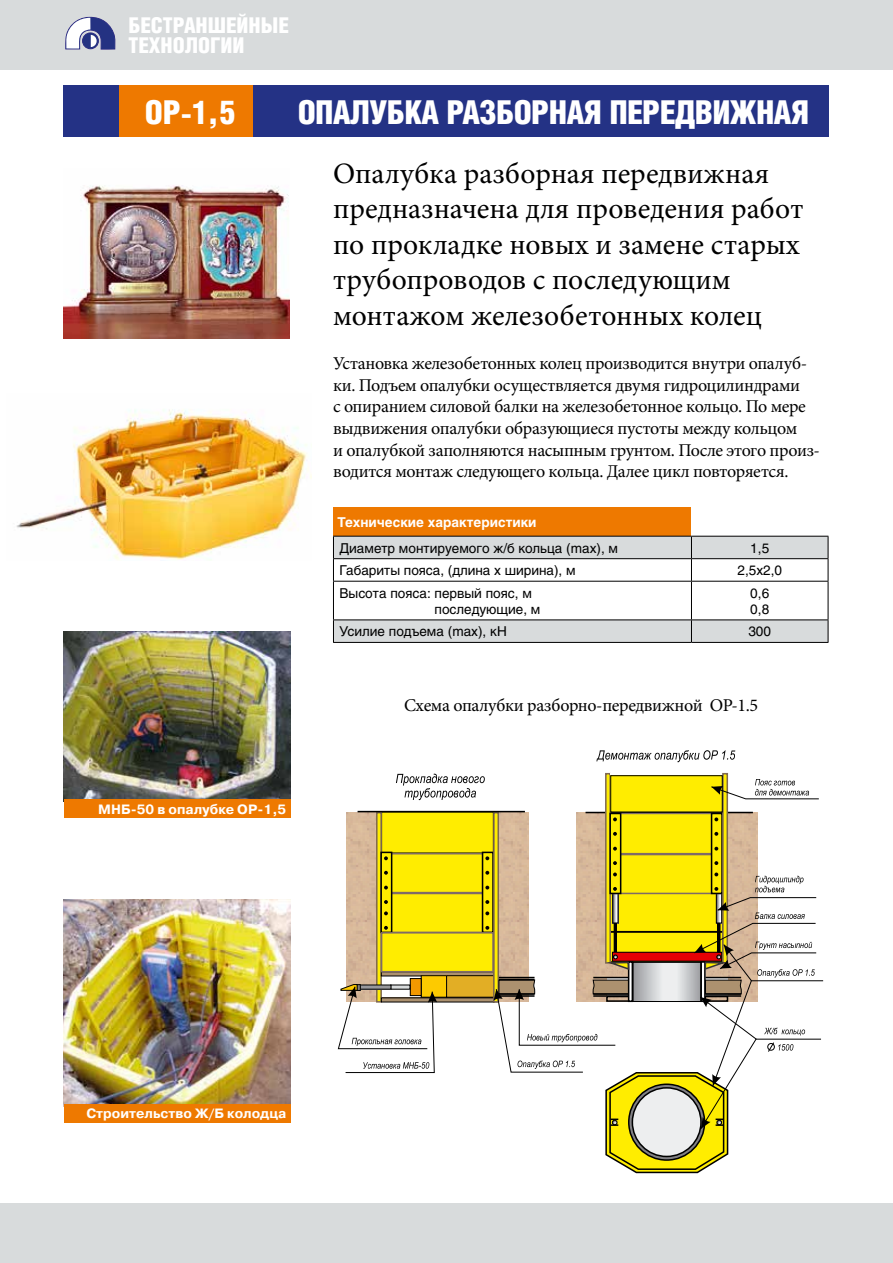
<style>
.page{position:relative;width:893px;height:1263px;background:#fff}
.page>*{position:absolute;margin:0;border:0;box-sizing:border-box;transform-origin:0 0}
.t1{font:33px "Helios Cond Black C";letter-spacing:-.02em;color:#fff}
.t2{font:29.55px/35.5px "Minion Pro";color:#000}
.t3{font:21.9px/20.1px "Helios Cond Black C";color:#fff}
.t4{font:18px/21.6px "Minion Pro";letter-spacing:-.02em;color:#000}
.t5{font:13.5px/16.2px "Helios C";color:#000}
.t6{font:700 13.5px "Pragmatica C";color:#fff}
.t7{font:700 13.5px "Helios C";color:#fff}
</style>
<div class="page">
<div style="left:0;top:0;width:893px;height:70px;background:#d8dbdc"></div>
<div style="left:0;top:1203px;width:893px;height:60px;background:#d8dbdc"></div>
<svg style="left:66px;top:17px;width:49px;height:32px"></svg>
<img style="left:16px;top:410px;width:296px;height:150px">
<div style="left:64px;top:85px;width:765px;height:52px;background:#243285"></div>
<div style="left:119px;top:85px;width:134px;height:52px;background:#ee7900"></div>
<div style="left:333px;top:508px;width:358px;height:28px;background:#ee7900"></div>
<svg style="left:334px;top:537px;width:494px;height:105px"></svg>
<hr style="left:333px;top:536px;width:358px;height:1px;background:#000">
<hr style="left:691px;top:536px;width:137px;height:1px;background:#000">
<hr style="left:333px;top:558px;width:358px;height:1px;background:#000">
<svg style="left:333px;top:536px;width:1px;height:45px"></svg>
<hr style="left:691px;top:558px;width:137px;height:1px;background:#000">
<svg style="left:691px;top:536px;width:1px;height:45px"></svg>
<svg style="left:828px;top:536px;width:1px;height:45px"></svg>
<hr style="left:333px;top:581px;width:358px;height:1px;background:#000">
<hr style="left:333px;top:582px;width:1px;height:37px;background:#000">
<hr style="left:691px;top:581px;width:137px;height:1px;background:#000">
<hr style="left:691px;top:582px;width:1px;height:37px;background:#000">
<hr style="left:828px;top:582px;width:1px;height:37px;background:#000">
<hr style="left:333px;top:619px;width:358px;height:1px;background:#000">
<svg style="left:333px;top:620px;width:1px;height:22px"></svg>
<hr style="left:691px;top:619px;width:137px;height:1px;background:#000">
<svg style="left:691px;top:620px;width:1px;height:22px"></svg>
<svg style="left:828px;top:620px;width:1px;height:22px"></svg>
<hr style="left:333px;top:642px;width:358px;height:1px;background:#000">
<hr style="left:691px;top:642px;width:137px;height:1px;background:#000">
<img style="left:64px;top:899px;width:227px;height:204px">
<div style="left:382px;top:812px;width:111px;height:41px;background:#ffed00"></div>
<img style="left:728px;top:812px;width:30px;height:59px">
<img style="left:576px;top:812px;width:29px;height:59px">
<img style="left:499px;top:812px;width:30px;height:59px">
<img style="left:347px;top:812px;width:29px;height:172px">
<div style="left:376px;top:812px;width:6px;height:190px;border:2px solid #7f6951"></div>
<div style="left:382px;top:893px;width:111px;height:39px;background:#ffed00"></div>
<div style="left:381px;top:893px;width:112px;height:40px;border:2px solid #7f6b67"></div>
<div style="left:382px;top:854px;width:111px;height:38px;background:#ffed00"></div>
<div style="left:381px;top:853px;width:112px;height:40px;border:2px solid #7f6b67"></div>
<div style="left:381px;top:852px;width:11px;height:80px;background:#ffed00"></div>
<div style="left:380px;top:852px;width:12px;height:81px;border:2px solid #000"></div>
<svg style="left:384px;top:856px;width:4px;height:4px"></svg>
<svg style="left:384px;top:871px;width:4px;height:4px"></svg>
<svg style="left:384px;top:886px;width:4px;height:3px"></svg>
<svg style="left:384px;top:900px;width:4px;height:4px"></svg>
<svg style="left:384px;top:911px;width:4px;height:4px"></svg>
<svg style="left:384px;top:926px;width:4px;height:4px"></svg>
<div style="left:483px;top:852px;width:10px;height:80px;background:#ffed00"></div>
<div style="left:482px;top:852px;width:12px;height:81px;border:2px solid #000"></div>
<svg style="left:485px;top:856px;width:4px;height:4px"></svg>
<div style="left:421px;top:976px;width:26px;height:21px;background:#fdca00"></div>
<div style="left:421px;top:975px;width:26px;height:22px;border:1px solid #000"></div>
<div style="left:447px;top:976px;width:47px;height:21px;background:#e2ae25"></div>
<div style="left:446px;top:975px;width:48px;height:22px;border:1px solid #000"></div>
<div style="left:410px;top:978px;width:11px;height:17px;background:#f49900"></div>
<div style="left:410px;top:978px;width:11px;height:18px;border:1px solid #000"></div>
<div style="left:493px;top:812px;width:6px;height:190px;border:2px solid #7f6951"></div>
<hr style="left:358px;top:811px;width:167px;height:1px;background:#000">
<div style="left:382px;top:933px;width:111px;height:39px;background:#ffed00"></div>
<div style="left:381px;top:932px;width:113px;height:40px;border:2px solid #7f6b67"></div>
<hr style="left:585px;top:812px;width:168px;height:1px;background:#000">
<div style="left:605px;top:773px;width:6px;height:191px;border:2px solid #7f6951"></div>
<div style="left:611px;top:854px;width:111px;height:39px;background:#ffed00"></div>
<div style="left:610px;top:854px;width:112px;height:40px;border:2px solid #7f6b67"></div>
<div style="left:611px;top:813px;width:111px;height:41px;background:#ffed00"></div>
<div style="left:610px;top:813px;width:112px;height:41px;border:2px solid #7f6b67"></div>
<div style="left:610px;top:813px;width:11px;height:80px;background:#ffed00"></div>
<div style="left:609px;top:813px;width:12px;height:81px;border:2px solid #000"></div>
<svg style="left:613px;top:817px;width:4px;height:4px"></svg>
<svg style="left:613px;top:832px;width:4px;height:4px"></svg>
<svg style="left:613px;top:847px;width:4px;height:3px"></svg>
<svg style="left:613px;top:861px;width:4px;height:4px"></svg>
<div style="left:712px;top:813px;width:10px;height:80px;background:#ffed00"></div>
<div style="left:711px;top:813px;width:12px;height:81px;border:2px solid #000"></div>
<svg style="left:714px;top:817px;width:4px;height:4px"></svg>
<svg style="left:714px;top:832px;width:4px;height:4px"></svg>
<svg style="left:714px;top:847px;width:4px;height:3px"></svg>
<svg style="left:714px;top:861px;width:4px;height:4px"></svg>
<div style="left:722px;top:773px;width:6px;height:191px;border:2px solid #7f6951"></div>
<svg style="left:338px;top:984px;width:99px;height:89px"></svg>
<svg style="left:396px;top:774px;width:89px;height:26px"></svg>
<svg style="left:596px;top:750px;width:139px;height:12px"></svg>
<hr style="left:751px;top:980px;width:72px;height:1px;background:#000">
<div style="left:611px;top:776px;width:111px;height:36px;background:#ffed00"></div>
<div style="left:610px;top:775px;width:112px;height:37px;border:1px solid #000"></div>
<svg style="left:711px;top:779px;width:108px;height:20px"></svg>
<hr style="left:756px;top:1039px;width:65px;height:1px;background:#000">
<svg style="left:485px;top:871px;width:331px;height:303px"></svg>
<img style="left:64px;top:185px;width:225px;height:154px">
<img style="left:64px;top:631px;width:227px;height:168px">
<div style="left:64px;top:799px;width:227px;height:19px;background:#ee7900"></div>
<div style="left:64px;top:1103px;width:227px;height:19px;background:#ee7900"></div>
<p class="t3" style="left:128px;top:15px;width:162px">Бестраншейные технологии</p>
<h1 class="t1" style="left:145px;top:94px;width:92px">ОР-1,5</h1>
<h1 class="t1" style="left:298px;top:94px;width:19px">ОПАЛ</h1>
<h1 class="t1" style="left:370px;top:94px;width:163px">УБКА РАЗБОРНАЯ</h1>
<h1 class="t1" style="left:609px;top:94px;width:18px">ПЕРЕДВИ</h1>
<h1 class="t1" style="left:730px;top:94px;width:44px">ЖНАЯ</h1>
<h2 class="t2" style="left:333px;top:156px;width:472px">Опалубка разборная передвижная предназначена для проведения работ по прокладке новых и замене старых трубопроводов с последующим монтажом железобетонных колец</h2>
<p class="t4" style="left:333px;top:353px;width:488px">Установка железобетонных колец производится внутри опалуб&shy;ки. Подъем опалубки осуществляется двумя гидроцилиндрами<br>с опиранием силовой балки на железобетонное кольцо. По мере выдвижения опалубки образующиеся пустоты между кольцом<br>и опалубкой заполняются насыпным грунтом. После этого произ&shy;водится монтаж следующего кольца. Далее цикл повторяется.</p>
<p class="t7" style="left:337px;top:514px;width:201px">Технические характеристики</p>
<p class="t5" style="left:339px;top:540px;width:280px">Диаметр монтируемого ж/б кольца (max), м</p>
<p class="t5" style="left:750px;top:540px;width:20px">1,5</p>
<p class="t5" style="left:339px;top:562px;width:238px">Габариты пояса, (длина x ширина), м</p>
<p class="t5" style="left:737px;top:562px;width:46px">2,5х2,0</p>
<p class="t5" style="left:435px;top:585px;width:107px;text-indent:-95px">Высота пояса: первый пояс, м последующие, м</p>
<p class="t5" style="left:750px;top:585px;width:20px">0,6<br>0,8</p>
<p class="t5" style="left:339px;top:623px;width:169px">Усилие подъема (max), кН</p>
<p class="t5" style="left:748px;top:623px;width:24px">300</p>
<p class="t6" style="left:98px;top:802px;width:190px">МНБ-50 в опалубке ОР-1,5</p>
<p class="t6" style="left:86px;top:1106px;width:201px">Строительство Ж/Б колодца</p>
<p class="t4" style="left:404px;top:694px;width:356px">Схема опалубки разборно-передвижной OP-1.5</p>
</div>
